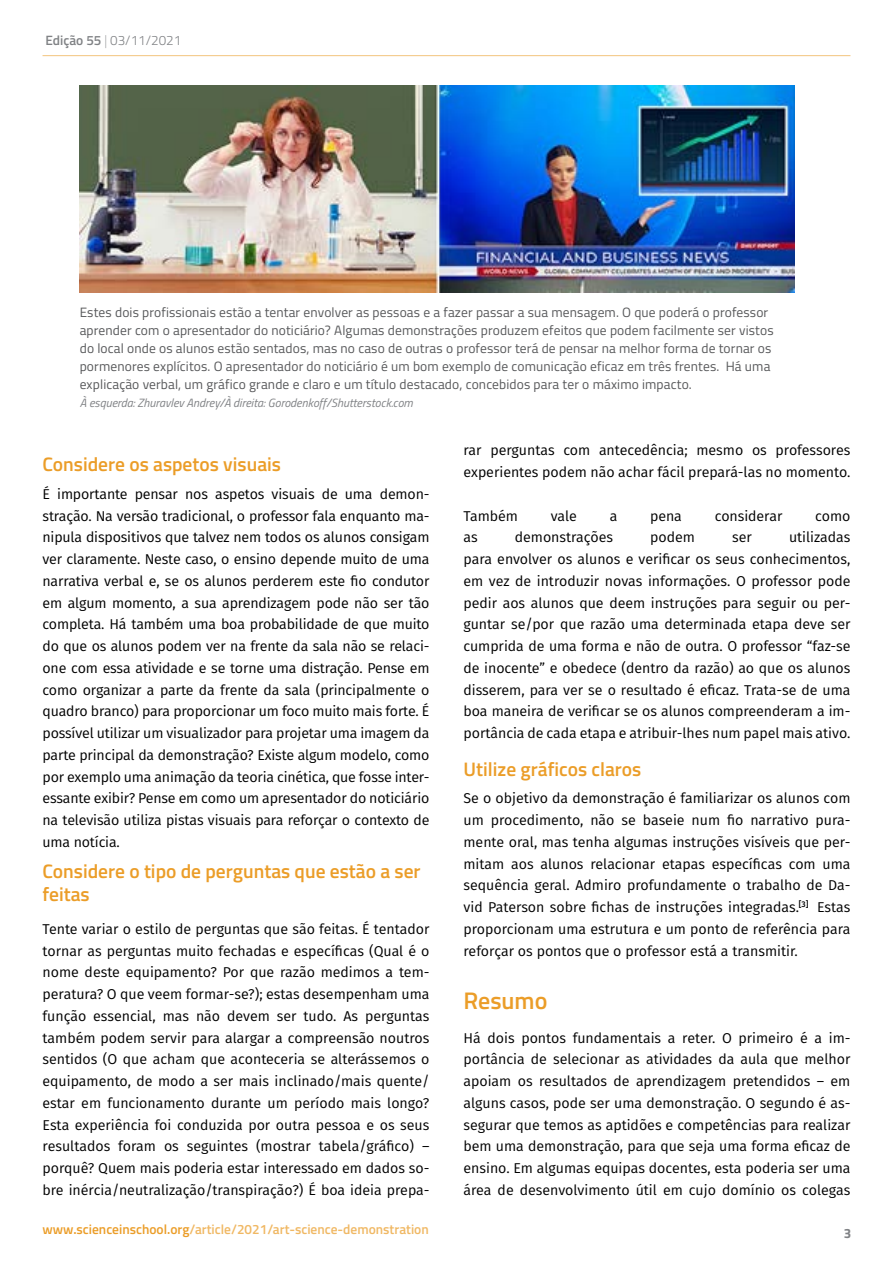
<style>
.page{position:relative;width:893px;height:1263px;background:#fff}
.page>*{position:absolute;margin:0;border:0;box-sizing:border-box;transform-origin:0 0}
.t1{font:600 24px "Titillium Web";color:#eb9d28}
.t2{font:600 19.5px/22.5px "Titillium Web";color:#eb9d28}
.t3{font:14.25px/21.8px "Fira Sans";color:#000;text-align:justify}
.t4{font:13.5px/18px "Titillium Web";letter-spacing:.01em;color:#58595b}
.t5{font:600 13.5px "Titillium Web";color:#f0b864}
.t6{font:300 13.5px "Titillium Web";color:#808285}
.t7{font:700 13.5px "Titillium Web";color:#808285}
.t8{font:italic 12px "Titillium Web";color:#808285}
.s1{font-weight:600}
.s2{font-weight:200}
.s3{color:#eb9d28}
</style>
<div class="page">
<hr style="left:43px;top:55px;width:807px;height:1px;background:#f3c47e">
<img style="left:80px;top:85px;width:714px;height:207px">
<p class="t6" style="left:45px;top:31px;width:137px"><span class="s1">Edição 55</span> <span class="s2">|</span> 03/11/2021</p>
<p class="t4" style="left:80px;top:303px;width:695px">Estes dois profissionais estão a tentar envolver as pessoas e a fazer passar a sua mensagem. O que poderá o professor aprender com o apresentador do noticiário? Algumas demonstrações produzem efeitos que podem facilmente ser vistos do local onde os alunos estão sentados, mas no caso de outras o professor terá de pensar na melhor forma de tornar os pormenores explícitos. O apresentador do noticiário é um bom exemplo de comunicação eficaz em três frentes. Há uma explicação verbal, um gráfico grande e claro e um título destacado, concebidos para ter o máximo impacto.</p>
<p class="t8" style="left:80px;top:394px;width:335px">À esquerda: Zhuravlev Andrey/À direita: Gorodenkoff/Shutterstock.com</p>
<h2 class="t2" style="left:43px;top:452px;width:240px">Considere os aspetos visuais</h2>
<p class="t3" style="left:43px;top:483px;width:388px">É importante pensar nos aspetos visuais de uma demon&shy;stração. Na versão tradicional, o professor fala enquanto ma&shy;nipula dispositivos que talvez nem todos os alunos consigam ver claramente. Neste caso, o ensino depende muito de uma narrativa verbal e, se os alunos perderem este fio condutor em algum momento, a sua aprendizagem pode não ser tão completa. Há também uma boa probabilidade de que muito do que os alunos podem ver na frente da sala não se relaci&shy;one com essa atividade e se torne uma distração. Pense em como organizar a parte da frente da sala (principalmente o quadro branco) para proporcionar um foco muito mais forte. É possível utilizar um visualizador para projetar uma imagem da parte principal da demonstração? Existe algum modelo, como por exemplo uma animação da teoria cinética, que fosse inter&shy;essante exibir? Pense em como um apresentador do noticiário na televisão utiliza pistas visuais para reforçar o contexto de uma notícia.</p>
<h2 class="t2" style="left:43px;top:859px;width:380px">Considere o tipo de perguntas que estão a ser feitas</h2>
<p class="t3" style="left:43px;top:918px;width:388px">Tente variar o estilo de perguntas que são feitas. É tentador tornar as perguntas muito fechadas e específicas (Qual é o nome deste equipamento? Por que razão medimos a tem&shy;peratura? O que veem formar-se?); estas desempenham uma função essencial, mas não devem ser tudo. As perguntas também podem servir para alargar a compreensão noutros sentidos (O que acham que aconteceria se alterássemos o equipamento, de modo a ser mais inclinado/mais quente/ estar em funcionamento durante um período mais longo?<br>Esta experiência foi conduzida por outra pessoa e os seus resultados foram os seguintes (mostrar tabela/gráfico) – porquê? Quem mais poderia estar interessado em dados so&shy;bre inércia/neutralização/transpiração?) É boa ideia prepa-</p>
<p class="t3" style="left:463px;top:439px;width:388px">rar perguntas com antecedência; mesmo os professores experientes podem não achar fácil prepará-las no momento.</p>
<p class="t3" style="left:463px;top:504px;width:56px">Também</p>
<p class="t3" style="left:551px;top:504px;width:28px">vale</p>
<p class="t3" style="left:610px;top:504px;width:9px">a</p>
<p class="t3" style="left:650px;top:504px;width:33px">pena</p>
<p class="t3" style="left:715px;top:504px;width:69px">considerar</p>
<p class="t3" style="left:815px;top:504px;width:37px">como</p>
<p class="t3" style="left:463px;top:526px;width:16px">as</p>
<p class="t3" style="left:515px;top:526px;width:100px">demonstrações</p>
<p class="t3" style="left:650px;top:526px;width:46px">podem</p>
<p class="t3" style="left:732px;top:526px;width:21px">ser</p>
<p class="t3" style="left:463px;top:526px;width:388px;text-indent:325px">utilizadas para envolver os alunos e verificar os seus conhecimentos, em vez de introduzir novas informações. O professor pode pedir aos alunos que deem instruções para seguir ou per&shy;guntar se/por que razão uma determinada etapa deve ser cumprida de uma forma e não de outra. O professor “faz-se de inocente” e obedece (dentro da razão) ao que os alunos disserem, para ver se o resultado é eficaz. Trata-se de uma boa maneira de verificar se os alunos compreenderam a im&shy;portância de cada etapa e atribuir-lhes num papel mais ativo.</p>
<h2 class="t2" style="left:463px;top:756px;width:179px">Utilize gráficos claros</h2>
<p class="t3" style="left:463px;top:787px;width:388px">Se o objetivo da demonstração é familiarizar os alunos com um procedimento, não se baseie num fio narrativo pura&shy;mente oral, mas tenha algumas instruções visíveis que per&shy;mitam aos alunos relacionar etapas específicas com uma sequência geral. Admiro profundamente o trabalho de Da&shy;vid Paterson sobre fichas de instruções integradas.<sup>[3]</sup> Estas proporcionam uma estrutura e um ponto de referência para reforçar os pontos que o professor está a transmitir.</p>
<h1 class="t1" style="left:463px;top:982px;width:85px">Resumo</h1>
<p class="t3" style="left:463px;top:1026px;width:388px">Há dois pontos fundamentais a reter. O primeiro é a im&shy;portância de selecionar as atividades da aula que melhor apoiam os resultados de aprendizagem pretendidos – em alguns casos, pode ser uma demonstração. O segundo é as&shy;segurar que temos as aptidões e competências para realizar bem uma demonstração, para que seja uma forma eficaz de ensino. Em algumas equipas docentes, esta poderia ser uma área de desenvolvimento útil em cujo domínio os colegas</p>
<p class="t5" style="left:43px;top:1219px;width:388px"><span class="s3">www.scienceinschool.org</span>/article/2021/art-science-demonstration</p>
<p class="t7" style="left:844px;top:1223px;width:9px">3</p>
</div>
